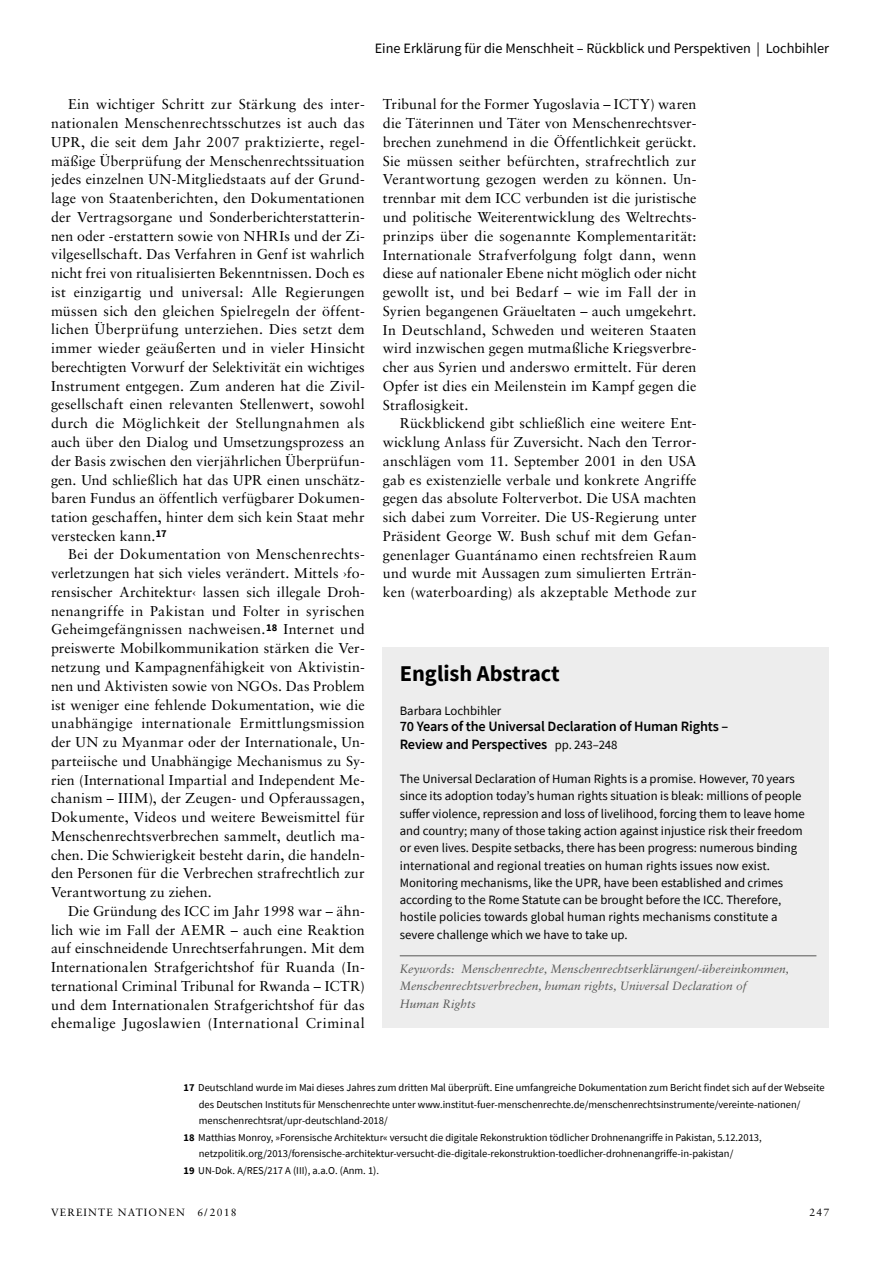
<style>
.page{position:relative;width:893px;height:1263px;background:#fff}
.page>*{position:absolute;margin:0;border:0;box-sizing:border-box;transform-origin:0 0}
.t1{font:700 22.5px "Source Sans Pro";color:#000}
.t2{font:14.25px/18.8px "Sabon LT Std";letter-spacing:.01em;color:#000;text-align:justify}
.t3{font:600 14.25px/17.2px "Source Sans Pro";letter-spacing:-.01em;color:#000}
.t4{font:14.25px "Source Sans Pro";color:#000}
.t5{font:12.75px/17.2px "Source Sans Pro";color:#000}
.t6{font:italic 12px/17.2px "Sabon LT Std";color:#575756}
.t7{font:10.5px "Source Sans Pro";color:#000}
.t8{font:10.5px "Sabon LT Std";letter-spacing:.11em;color:#000}
.s1{font-weight:400;font-size:12.75px}
.s2{font-weight:700}
</style>
<div class="page">
<div style="left:383px;top:647px;width:446px;height:381px;background:#ededed"></div>
<hr style="left:400px;top:955px;width:416px;height:1px;background:#575756">
<p class="t4" style="left:375px;top:39px;width:456px">Eine Erklärung für die Menschheit – Rückblick und Perspektiven | Lochbihler</p>
<p class="t2" style="left:51px;top:95px;width:315px;text-indent:17px">Ein wichtiger Schritt zur Stärkung des inter&shy;nationalen Menschenrechtsschutzes ist auch das UPR, die seit dem Jahr 2007 praktizierte, regel&shy;mäßige Überprüfung der Menschenrechtssituation jedes einzelnen UN-Mitgliedstaats auf der Grund&shy;lage von Staatenberichten, den Dokumentationen der Vertragsorgane und Sonderberichterstatterin&shy;nen oder -erstattern sowie von NHRIs und der Zi&shy;vilgesellschaft. Das Verfahren in Genf ist wahrlich nicht frei von ritualisierten Bekenntnissen. Doch es ist einzigartig und universal: Alle Regierungen müssen sich den gleichen Spielregeln der öffent&shy;lichen Überprüfung unterziehen. Dies setzt dem immer wieder geäußerten und in vieler Hinsicht berechtigten Vorwurf der Selektivität ein wichtiges Instrument entgegen. Zum anderen hat die Zivil&shy;gesellschaft einen relevanten Stellenwert, sowohl durch die Möglichkeit der Stellungnahmen als auch über den Dialog und Umsetzungsprozess an der Basis zwischen den vierjährlichen Überprüfun&shy;gen. Und schließlich hat das UPR einen unschätz&shy;baren Fundus an öffentlich verfügbarer Dokumen&shy;tation geschaffen, hinter dem sich kein Staat mehr verstecken kann.<sup>17</sup></p>
<p class="t2" style="left:51px;top:545px;width:315px;text-indent:17px">Bei der Dokumentation von Menschenrechts&shy;verletzungen hat sich vieles verändert. Mittels ›fo&shy;rensischer Architektur‹ lassen sich illegale Droh&shy;nenangriffe in Pakistan und Folter in syrischen Geheimgefängnissen nachweisen.<sup>18</sup> Internet und preiswerte Mobilkommunikation stärken die Ver&shy;netzung und Kampagnenfähigkeit von Aktivistin&shy;nen und Aktivisten sowie von NGOs. Das Problem ist weniger eine fehlende Dokumentation, wie die unabhängige internationale Ermittlungsmission der UN zu Myanmar oder der Internationale, Un&shy;parteiische und Unabhängige Mechanismus zu Sy&shy;rien (International Impartial and Independent Me&shy;chanism – IIIM), der Zeugen- und Opferaussagen, Dokumente, Videos und weitere Beweismittel für Menschenrechtsverbrechen sammelt, deutlich ma&shy;chen. Die Schwierigkeit besteht darin, die handeln&shy;den Personen für die Verbrechen strafrechtlich zur Verantwortung zu ziehen.</p>
<p class="t2" style="left:51px;top:901px;width:315px;text-indent:17px">Die Gründung des ICC im Jahr 1998 war – ähn&shy;lich wie im Fall der AEMR – auch eine Reaktion auf einschneidende Unrechtserfahrungen. Mit dem Internationalen Strafgerichtshof für Ruanda (In&shy;ternational Criminal Tribunal for Rwanda – ICTR) und dem Internationalen Strafgerichtshof für das ehemalige Jugoslawien (International Criminal</p>
<p class="t2" style="left:383px;top:95px;width:315px">Tribunal for the Former Yugoslavia – ICTY) waren die Täterinnen und Täter von Menschenrechtsver&shy;brechen zunehmend in die Öffentlichkeit gerückt.<br>Sie müssen seither befürchten, strafrechtlich zur Verantwortung gezogen werden zu können. Un&shy;trennbar mit dem ICC verbunden ist die juristische und politische Weiterentwicklung des Weltrechts&shy;prinzips über die sogenannte Komplementarität:<br>Internationale Strafverfolgung folgt dann, wenn diese auf nationaler Ebene nicht möglich oder nicht gewollt ist, und bei Bedarf – wie im Fall der in Syrien begangenen Gräueltaten – auch umgekehrt.<br>In Deutschland, Schweden und weiteren Staaten wird inzwischen gegen mutmaßliche Kriegsverbre&shy;cher aus Syrien und anderswo ermittelt. Für deren Opfer ist dies ein Meilenstein im Kampf gegen die Straflosigkeit.</p>
<p class="t2" style="left:383px;top:414px;width:315px;text-indent:17px">Rückblickend gibt schließlich eine weitere Ent&shy;wicklung Anlass für Zuversicht. Nach den Terror&shy;anschlägen vom 11. September 2001 in den USA gab es existenzielle verbale und konkrete Angriffe gegen das absolute Folterverbot. Die USA machten sich dabei zum Vorreiter. Die US-Regierung unter Präsident George W. Bush schuf mit dem Gefan&shy;genenlager Guantánamo einen rechtsfreien Raum und wurde mit Aussagen zum simulierten Erträn&shy;ken (waterboarding) als akzeptable Methode zur</p>
<h1 class="t1" style="left:400px;top:658px;width:162px">English Abstract</h1>
<p class="t5" style="left:400px;top:702px;width:103px">Barbara Lochbihler</p>
<p class="t3" style="left:400px;top:718px;width:330px">70 Years of the Universal Declaration of Human Rights –<br>Review and Perspectives <span class="s1">pp. 243–248</span></p>
<p class="t5" style="left:400px;top:770px;width:407px">The Universal Declaration of Human Rights is a promise. However, 70 years since its adoption today’s human rights situation is bleak: millions of people suffer violence, repression and loss of livelihood, forcing them to leave home and country; many of those taking action against injustice risk their freedom or even lives. Despite setbacks, there has been progress: numerous binding international and regional treaties on human rights issues now exist.<br>Monitoring mechanisms, like the UPR, have been established and crimes according to the Rome Statute can be brought before the ICC. Therefore, hostile policies towards global human rights mechanisms constitute a severe challenge which we have to take up.</p>
<p class="t6" style="left:400px;top:960px;width:391px">Keywords: Menschenrechte, Menschenrechtserklärungen/-übereinkommen,<br>Menschenrechtsverbrechen, human rights, Universal Declaration of<br>Human Rights</p>
<p class="t7" style="left:184px;top:1081px;width:643px"><span class="s2">17</span> Deutschland wurde im Mai dieses Jahres zum dritten Mal überprüft. Eine umfangreiche Dokumentation zum Bericht findet sich auf der Webseite</p>
<p class="t7" style="left:199px;top:1097px;width:603px">des Deutschen Instituts für Menschenrechte unter www.institut-fuer-menschenrechte.de/menschenrechtsinstrumente/vereinte-nationen/</p>
<p class="t7" style="left:199px;top:1114px;width:190px">menschenrechtsrat/upr-deutschland-2018/</p>
<p class="t7" style="left:184px;top:1130px;width:580px"><span class="s2">18</span> Matthias Monroy, »Forensische Architektur« versucht die digitale Rekonstruktion tödlicher Drohnenangriffe in Pakistan, 5.12.2013,</p>
<p class="t7" style="left:199px;top:1147px;width:536px">netzpolitik.org/2013/forensische-architektur-versucht-die-digitale-rekonstruktion-toedlicher-drohnenangriffe-in-pakistan/</p>
<p class="t7" style="left:183px;top:1163px;width:197px"><span class="s2">19</span> UN-Dok. A/RES/217 A (III), a.a.O. (Anm. 1).</p>
<p class="t8" style="left:51px;top:1206px;width:187px">Vereinte Nationen 6/2018</p>
<p class="t8" style="left:809px;top:1206px;width:21px">247</p>
</div>
